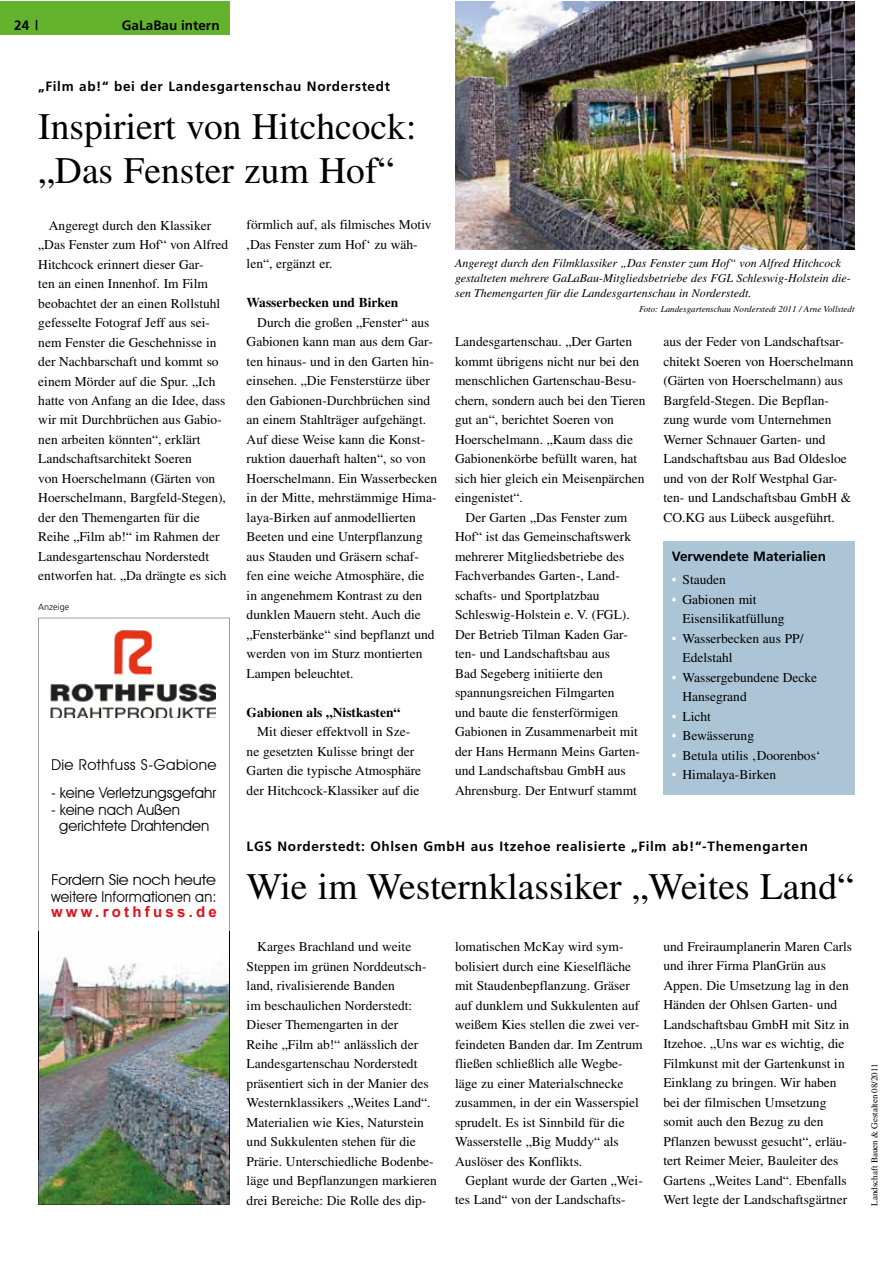
<style>
.page{position:relative;width:893px;height:1263px;background:#fff}
.page>*{position:absolute;margin:0;border:0;box-sizing:border-box;transform-origin:0 0}
.t1{font:37.5px/43.5px "Times";color:#000}
.t2{font:15px/16.5px "Avant Garde IT Cby BT";color:#000}
.t3{font:15px/16.5px "Avant Garde IT Cby BT";color:#000;scale:1.08 1}
.t4{font:15px "Avant Garde IT Cby BT";letter-spacing:.03em;color:#000}
.t5{font:700 15px "Arial";letter-spacing:.215em;color:#e10f1c}
.t6{font:13.5px/19.5px "Times";color:#000}
.t7{font:700 13.5px "Frutiger";letter-spacing:.05em;color:#000}
.t8{font:700 13.5px "Times";color:#000}
.t9{font:700 13.5px "Frutiger";color:#000}
.t10{font:italic 12px/15px "Times";color:#000}
.t11{font:italic 9px "Times";color:#000}
.t12{font:9px "Times";color:#000}
.t13{font:300 9px "Frutiger";color:#000}
</style>
<div class="page">
<div style="left:0;top:1px;width:230px;height:34px;background:#64b32c"></div>
<img style="left:455px;top:1px;width:400px;height:249px">
<div style="left:663px;top:542px;width:192px;height:253px;background:#acc5d6"></div>
<img style="left:39px;top:956px;width:190px;height:202px">
<svg style="left:38px;top:618px;width:192px;height:313px"></svg>
<img style="left:38px;top:1158px;width:192px;height:47px">
<img style="left:38px;top:931px;width:1px;height:229px">
<img style="left:229px;top:931px;width:1px;height:229px">
<p class="t7" style="left:14px;top:17px;width:25px">24 |</p>
<p class="t9" style="left:122px;top:17px;width:99px">GaLaBau intern</p>
<p class="t7" style="left:38px;top:79px;width:353px">„Film ab!“ bei der Landesgartenschau Norderstedt</p>
<h1 class="t1" style="left:38px;top:105px;width:380px">Inspiriert von Hitchcock: „Das Fenster zum Hof“</h1>
<p class="t6" style="left:38px;top:215px;width:191px;text-indent:11px">Angeregt durch den Klassiker „Das Fenster zum Hof“ von Alfred<br>Hitchcock erinnert dieser Gar-<br>ten an einen Innenhof. Im Film beobachtet der an einen Rollstuhl gefesselte Fotograf Jeff aus sei&shy;nem Fenster die Geschehnisse in der Nachbarschaft und kommt so einem Mörder auf die Spur. „Ich hatte von Anfang an die Idee, dass wir mit Durchbrüchen aus Gabio&shy;nen arbeiten könnten“, erklärt<br>Landschaftsarchitekt Soeren<br>von Hoerschelmann (Gärten von<br>Hoerschelmann, Bargfeld-Stegen), der den Themengarten für die<br>Reihe „Film ab!“ im Rahmen der<br>Landesgartenschau Norderstedt entworfen hat. „Da drängte es sich</p>
<p class="t6" style="left:247px;top:215px;width:186px">förmlich auf, als filmisches Motiv ,Das Fenster zum Hof‘ zu wäh&shy;len“, ergänzt er.</p>
<p class="t8" style="left:247px;top:295px;width:153px">Wasserbecken und Birken</p>
<p class="t6" style="left:247px;top:313px;width:192px;text-indent:11px">Durch die großen „Fenster“ aus<br>Gabionen kann man aus dem Gar&shy;ten hinaus- und in den Garten hin&shy;einsehen. „Die Fensterstürze über den Gabionen-Durchbrüchen sind an einem Stahlträger aufgehängt.<br>Auf diese Weise kann die Konst&shy;ruktion dauerhaft halten“, so von<br>Hoerschelmann. Ein Wasserbecken in der Mitte, mehrstämmige Hima&shy;laya-Birken auf anmodellierten<br>Beeten und eine Unterpflanzung aus Stauden und Gräsern schaf&shy;fen eine weiche Atmosphäre, die in angenehmem Kontrast zu den dunklen Mauern steht. Auch die „Fensterbänke“ sind bepflanzt und werden von im Sturz montierten<br>Lampen beleuchtet.</p>
<p class="t8" style="left:247px;top:704px;width:155px">Gabionen als „Nistkasten“</p>
<p class="t6" style="left:247px;top:722px;width:176px;text-align:center">Mit dieser effektvoll in Sze-<br>ne gesetzten Kulisse bringt der<br>Garten die typische Atmosphäre der Hitchcock-Klassiker auf die</p>
<p class="t13" style="left:38px;top:601px;width:33px">Anzeige</p>
<p class="t4" style="left:51px;top:755px;width:167px">Die Rothfuss S-Gabione</p>
<p class="t2" style="left:51px;top:784px;width:167px">- keine Verletzungsgefahr</p>
<p class="t2" style="left:59px;top:801px;width:151px;text-indent:-8px">- keine nach Außen gerichtete Drahtenden</p>
<p class="t10" style="left:455px;top:255px;width:397px">Angeregt durch den Filmklassiker „Das Fenster zum Hof“ von Alfred Hitchcock gestalteten mehrere GaLaBau-Mitgliedsbetriebe des FGL Schleswig-Holstein die&shy;sen Themengarten für die Landesgartenschau in Norderstedt.</p>
<p class="t11" style="left:639px;top:304px;width:217px">Foto: Landesgartenschau Norderstedt 2011 / Arne Vollstedt</p>
<p class="t6" style="left:455px;top:332px;width:192px">Landesgartenschau. „Der Garten kommt übrigens nicht nur bei den menschlichen Gartenschau-Besu&shy;chern, sondern auch bei den Tieren gut an“, berichtet Soeren von<br>Hoerschelmann. „Kaum dass die<br>Gabionenkörbe befüllt waren, hat sich hier gleich ein Meisenpärchen eingenistet“.</p>
<p class="t6" style="left:455px;top:507px;width:187px;text-indent:11px">Der Garten „Das Fenster zum<br>Hof“ ist das Gemeinschaftswerk mehrerer Mitgliedsbetriebe des<br>Fachverbandes Garten-, Land&shy;schafts- und Sportplatzbau<br>Schleswig-Holstein e. V. (FGL).<br>Der Betrieb Tilman Kaden Gar&shy;ten- und Landschaftsbau aus<br>Bad Segeberg initiierte den spannungsreichen Filmgarten<br>und baute die fensterförmigen<br>Gabionen in Zusammenarbeit mit der Hans Hermann Meins Garten&shy;und Landschaftsbau GmbH aus<br>Ahrensburg. Der Entwurf stammt</p>
<p class="t6" style="left:663px;top:332px;width:192px">aus der Feder von Landschaftsar&shy;chitekt Soeren von Hoerschelmann (Gärten von Hoerschelmann) aus<br>Bargfeld-Stegen. Die Bepflan&shy;zung wurde vom Unternehmen<br>Werner Schnauer Garten- und<br>Landschaftsbau aus Bad Oldesloe und von der Rolf Westphal Gar&shy;ten- und Landschaftsbau GmbH &amp;<br>CO.KG aus Lübeck ausgeführt.</p>
<p class="t9" style="left:672px;top:548px;width:156px">Verwendete Materialien</p>
<p class="t6" style="left:682px;top:570px;width:139px">Stauden<br>Gabionen mit<br>Eisensilikatfüllung<br>Wasserbecken aus PP/<br>Edelstahl<br>Wassergebundene Decke<br>Hansegrand<br>Licht<br>Bewässerung<br>Betula utilis ‚Doorenbos‘<br>Himalaya-Birken</p>
<p class="t3" style="left:51px;top:871px;width:155px">Fordern Sie noch heute weitere Informationen an:</p>
<p class="t5" style="left:51px;top:904px;width:167px">www.rothfuss.de</p>
<p class="t7" style="left:247px;top:839px;width:563px">LGS Norderstedt: Ohlsen GmbH aus Itzehoe realisierte „Film ab!“-Themengarten</p>
<h1 class="t1" style="left:247px;top:865px;width:609px">Wie im Westernklassiker „Weites Land“</h1>
<p class="t6" style="left:247px;top:937px;width:192px;text-indent:11px">Karges Brachland und weite<br>Steppen im grünen Norddeutsch&shy;land, rivalisierende Banden<br>im beschaulichen Norderstedt:<br>Dieser Themengarten in der<br>Reihe „Film ab!“ anlässlich der<br>Landesgartenschau Norderstedt präsentiert sich in der Manier des<br>Westernklassikers „Weites Land“.<br>Materialien wie Kies, Naturstein und Sukkulenten stehen für die<br>Prärie. Unterschiedliche Bodenbe&shy;läge und Bepflanzungen markieren drei Bereiche: Die Rolle des dip-</p>
<p class="t6" style="left:455px;top:937px;width:189px">lomatischen McKay wird sym&shy;bolisiert durch eine Kieselfläche mit Staudenbepflanzung. Gräser auf dunklem und Sukkulenten auf weißem Kies stellen die zwei ver&shy;feindeten Banden dar. Im Zentrum fließen schließlich alle Wegbe&shy;läge zu einer Materialschnecke zusammen, in der ein Wasserspiel sprudelt. Es ist Sinnbild für die<br>Wasserstelle „Big Muddy“ als<br>Auslöser des Konflikts.</p>
<p class="t6" style="left:663px;top:936px;width:190px">und Freiraumplanerin Maren Carls und ihrer Firma PlanGrün aus<br>Appen. Die Umsetzung lag in den<br>Händen der Ohlsen Garten- und<br>Landschaftsbau GmbH mit Sitz in<br>Itzehoe. „Uns war es wichtig, die<br>Filmkunst mit der Gartenkunst in<br>Einklang zu bringen. Wir haben bei der filmischen Umsetzung somit auch den Bezug zu den<br>Pflanzen bewusst gesucht“, erläu&shy;tert Reimer Meier, Bauleiter des<br>Gartens „Weites Land“. Ebenfalls<br>Wert legte der Landschaftsgärtner</p>
<p class="t6" style="left:455px;top:1171px;width:189px;text-indent:11px">Geplant wurde der Garten „Wei&shy;tes Land“ von der Landschafts-</p>
<p class="t12" style="left:869px;top:1205px;width:144px;rotate:-90deg">Landschaft Bauen &amp; Gestalten 08/2011</p>
</div>
